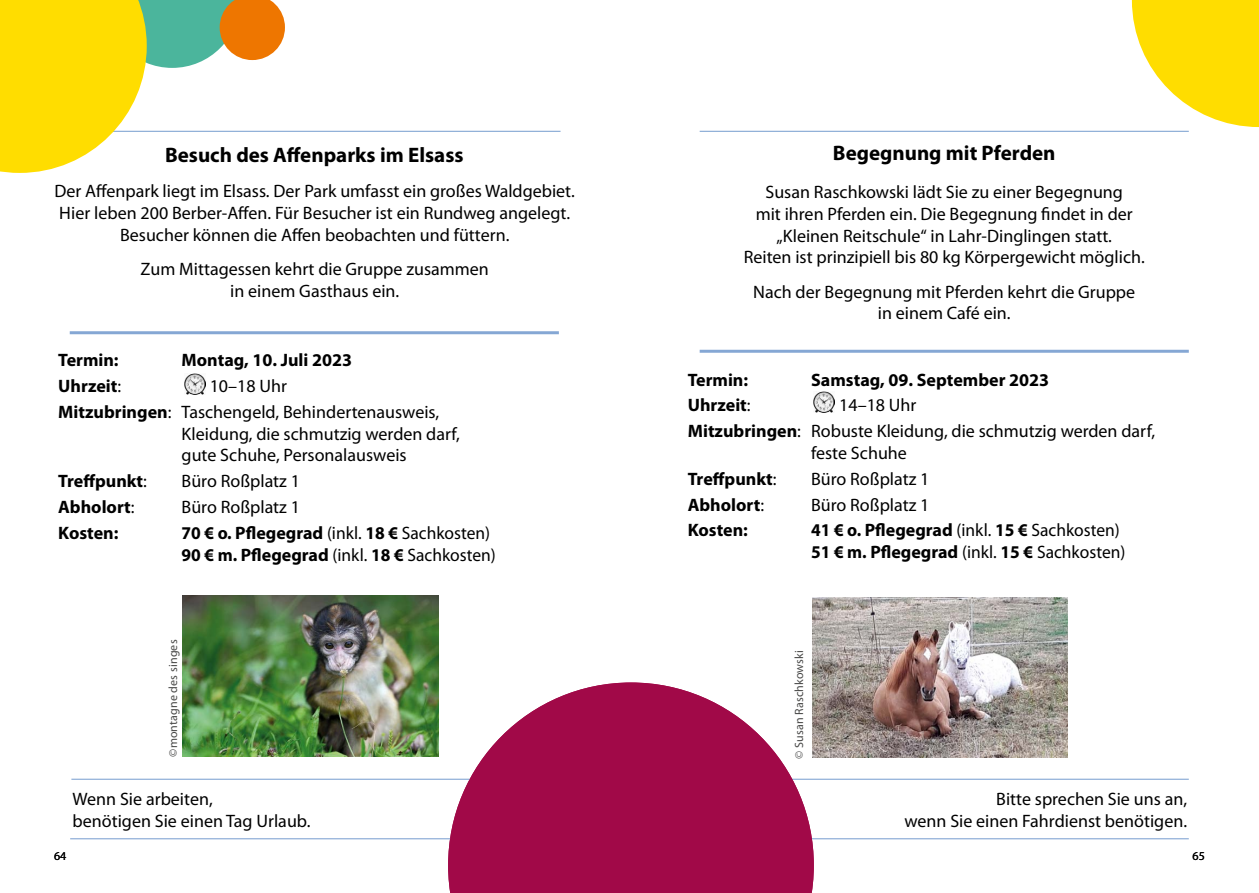
<style>
.page{position:relative;width:1259px;height:893px;background:#fff}
.page>*{position:absolute;margin:0;border:0;box-sizing:border-box;transform-origin:0 0}
.t1{font:700 21px "Myriad Pro";color:#000}
.t2{font:18px/21.6px "Myriad Pro";color:#000;text-align:center}
.t3{font:700 18px/21.6px "Myriad Pro";color:#000}
.t4{font:12px "Myriad Pro";letter-spacing:.01em;color:#484847}
.t5{font:12px "Myriad Pro";color:#000}
.s1{font-weight:400}
.s2{font-weight:700}
.s3{color:#565655}
</style>
<div class="page">
<hr style="left:699px;top:779px;width:489px;height:1px;background:#85a7d4">
<hr style="left:699px;top:838px;width:489px;height:1px;background:#85a7d4">
<hr style="left:699px;top:131px;width:489px;height:1px;background:#85a7d4">
<svg style="left:1132px;top:0;width:127px;height:127px"></svg>
<hr style="left:71px;top:779px;width:489px;height:1px;background:#85a7d4">
<hr style="left:71px;top:131px;width:489px;height:1px;background:#85a7d4">
<hr style="left:70px;top:838px;width:489px;height:1px;background:#85a7d4">
<svg style="left:0;top:0;width:285px;height:173px"></svg>
<svg style="left:448px;top:682px;width:366px;height:211px;fill:#a10948"></svg>
<img style="left:184px;top:373px;width:21px;height:22px">
<img style="left:183px;top:595px;width:255px;height:162px">
<img style="left:813px;top:391px;width:22px;height:22px">
<img style="left:812px;top:597px;width:255px;height:161px">
<hr style="left:70px;top:331px;width:489px;height:3px;background:#85a7d4">
<hr style="left:699px;top:350px;width:489px;height:3px;background:#85a7d4">
<p class="t1" style="left:165px;top:141px;width:300px">Besuch des Affenparks im Elsass</p>
<p class="t2" style="left:55px;top:180px;width:522px">Der Affenpark liegt im Elsass. Der Park umfasst ein großes Waldgebiet.<br>Hier leben 200 Berber-Affen. Für Besucher ist ein Rundweg angelegt.<br>Besucher können die Affen beobachten und füttern.</p>
<p class="t2" style="left:141px;top:258px;width:350px">Zum Mittagessen kehrt die Gruppe zusammen in einem Gasthaus ein.</p>
<p class="t3" style="left:58px;top:349px;width:62px">Termin:</p>
<p class="t3" style="left:182px;top:349px;width:172px">Montag, 10. Juli 2023</p>
<p class="t3" style="left:58px;top:375px;width:64px">Uhrzeit<span class="s1">:</span></p>
<p class="t2" style="left:58px;top:373px;width:382px;line-height:25.8px">10–18 Uhr<br><span class="s2">Mitzubringen</span>: Taschengeld, Behindertenausweis,</p>
<p class="t2" style="left:182px;top:423px;width:280px;text-align:left">Kleidung, die schmutzig werden darf, gute Schuhe, Personalausweis</p>
<p class="t3" style="left:58px;top:470px;width:90px">Treffpunkt<span class="s1">:</span></p>
<p class="t2" style="left:182px;top:470px;width:120px">Büro Roßplatz 1</p>
<p class="t3" style="left:58px;top:496px;width:78px">Abholort<span class="s1">:</span></p>
<p class="t2" style="left:182px;top:496px;width:120px">Büro Roßplatz 1</p>
<p class="t3" style="left:58px;top:521px;width:62px">Kosten:</p>
<p class="t3" style="left:182px;top:521px;width:316px">70 € o. Pflegegrad <span class="s1">(inkl.</span> 18 € <span class="s1">Sachkosten)<br></span>90 € m. Pflegegrad <span class="s1">(inkl.</span> 18 € <span class="s1">Sachkosten)</span></p>
<p class="t4" style="left:166px;top:757px;width:118px;rotate:-90deg">©montagne des singes</p>
<p class="t2" style="left:73px;top:788px;width:239px;text-align:left">Wenn Sie arbeiten,<br>benötigen Sie einen Tag Urlaub.</p>
<p class="t1" style="left:833px;top:139px;width:224px">Begegnung mit Pferden</p>
<p class="t2" style="left:743px;top:181px;width:402px">Susan Raschkowski lädt Sie zu einer Begegnung<br>mit ihren Pferden ein. Die Begegnung findet in der „Kleinen Reitschule“ in Lahr-Dinglingen statt.<br>Reiten ist prinzipiell bis 80 kg Körpergewicht möglich.</p>
<p class="t2" style="left:753px;top:281px;width:383px">Nach der Begegnung mit Pferden kehrt die Gruppe in einem Café ein.</p>
<p class="t3" style="left:688px;top:368px;width:62px">Termin:</p>
<p class="t3" style="left:811px;top:368px;width:239px">Samstag, 09. September 2023</p>
<p class="t3" style="left:688px;top:394px;width:64px">Uhrzeit<span class="s1">:</span></p>
<p class="t2" style="left:688px;top:392px;width:469px;line-height:25.8px;text-align:left;text-indent:151px">14–18 Uhr<br><span class="s2">Mitzubringen</span>: Robuste Kleidung, die schmutzig werden darf,</p>
<p class="t2" style="left:811px;top:442px;width:97px">feste Schuhe</p>
<p class="t3" style="left:688px;top:467px;width:90px">Treffpunkt<span class="s1">:</span></p>
<p class="t2" style="left:811px;top:468px;width:120px">Büro Roßplatz 1</p>
<p class="t3" style="left:688px;top:493px;width:78px">Abholort<span class="s1">:</span></p>
<p class="t2" style="left:811px;top:493px;width:120px">Büro Roßplatz 1</p>
<p class="t3" style="left:688px;top:519px;width:62px">Kosten:</p>
<p class="t3" style="left:811px;top:519px;width:316px">41 € o. Pflegegrad <span class="s1">(inkl.</span> 15 € <span class="s1">Sachkosten)<br></span>51 € m. Pflegegrad <span class="s1">(inkl.</span> 15 € <span class="s1">Sachkosten)</span></p>
<p class="t4" style="left:792px;top:759px;width:110px;rotate:-90deg"><span class="s3">©</span> Susan Raschkowski</p>
<p class="t2" style="left:904px;top:788px;width:284px;text-align:right">Bitte sprechen Sie uns an,<br>wenn Sie einen Fahrdienst benötigen.</p>
<p class="t5" style="left:54px;top:849px;width:14px">64</p>
<p class="t5" style="left:1192px;top:849px;width:14px">65</p>
</div>
